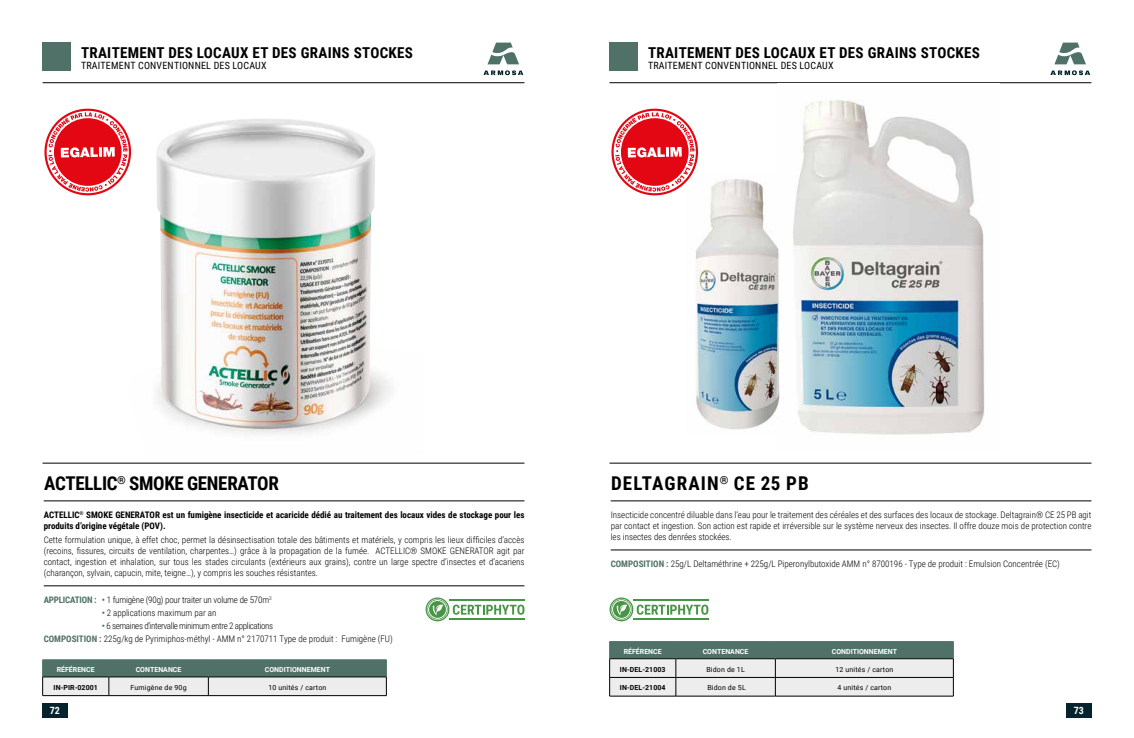
<style>
.page{position:relative;width:1134px;height:738px;background:#fff}
.page>*{position:absolute;margin:0;border:0;box-sizing:border-box;transform-origin:0 0}
.t1{font:700 19px "Roboto Condensed";letter-spacing:-.015em;color:#000}
.t2{font:700 19px "Roboto Condensed";letter-spacing:.06em;color:#000}
.t3{font:700 15px "Roboto Condensed";letter-spacing:.02em;color:#000}
.t4{font:10px "Roboto Condensed";letter-spacing:.02em;color:#000}
.t5{font:700 10px "Roboto Condensed";color:#fff}
.t6{font:300 9px/11px "Roboto Condensed";color:#000;text-align:justify}
.t7{font:700 9px/11px "Roboto Condensed";color:#000}
.t8{font:300 9px "Roboto Condensed";letter-spacing:-.02em;color:#000}
.t9{font:7px "Roboto";letter-spacing:.025em;color:#000}
.t10{font:700 7px "Roboto";color:#fff}
.t11{font:700 7px "Roboto";letter-spacing:.01em;color:#000}
.s1{font-weight:700;color:#507167}
</style>
<div class="page">
<div style="left:43px;top:43px;width:28px;height:28px;background:#507167"></div>
<hr style="left:43px;top:82px;width:481px;height:1px;background:#000">
<svg style="left:487px;top:43px;width:32px;height:21px"></svg>
<svg style="left:483px;top:70px;width:40px;height:5px"></svg>
<div style="left:42px;top:703px;width:26px;height:14px;background:#04232d"></div>
<div style="left:1066px;top:703px;width:25px;height:14px;background:#04232d"></div>
<div style="left:609px;top:43px;width:29px;height:28px;background:#507167"></div>
<hr style="left:609px;top:82px;width:482px;height:1px;background:#000">
<svg style="left:1054px;top:43px;width:32px;height:21px"></svg>
<svg style="left:1050px;top:70px;width:40px;height:5px"></svg>
<img style="left:156px;top:119px;width:235px;height:315px">
<hr style="left:43px;top:462px;width:481px;height:1px;background:#000">
<hr style="left:609px;top:462px;width:482px;height:1px;background:#000">
<hr style="left:44px;top:500px;width:480px;height:1px;background:#000">
<hr style="left:44px;top:585px;width:480px;height:1px;background:#000">
<hr style="left:611px;top:500px;width:480px;height:1px;background:#000">
<hr style="left:611px;top:549px;width:480px;height:1px;background:#000">
<hr style="left:43px;top:695px;width:66px;height:1px;background:#000">
<hr style="left:109px;top:695px;width:99px;height:1px;background:#000">
<hr style="left:208px;top:695px;width:178px;height:1px;background:#000">
<svg style="left:42px;top:659px;width:345px;height:36px;background:#9aa9a5"></svg>
<hr style="left:609px;top:695px;width:67px;height:1px;background:#000">
<hr style="left:676px;top:695px;width:99px;height:1px;background:#000">
<hr style="left:775px;top:695px;width:178px;height:1px;background:#000">
<svg style="left:609px;top:641px;width:345px;height:54px;background:#b0bbb8"></svg>
<svg style="left:609px;top:597px;width:99px;height:24px"></svg>
<svg style="left:426px;top:597px;width:98px;height:24px"></svg>
<img style="left:793px;top:100px;width:192px;height:335px">
<img style="left:695px;top:179px;width:85px;height:251px">
<svg style="left:45px;top:108px;width:87px;height:88px"></svg>
<svg style="left:612px;top:108px;width:87px;height:89px"></svg>
<h2 class="t3" style="left:81px;top:42px;width:333px">TRAITEMENT DES LOCAUX ET DES GRAINS STOCKES</h2>
<p class="t4" style="left:81px;top:59px;width:187px">TRAITEMENT CONVENTIONNEL DES LOCAUX</p>
<h2 class="t3" style="left:648px;top:42px;width:333px">TRAITEMENT DES LOCAUX ET DES GRAINS STOCKES</h2>
<p class="t4" style="left:648px;top:59px;width:187px">TRAITEMENT CONVENTIONNEL DES LOCAUX</p>
<h1 class="t1" style="left:44px;top:469px;width:236px">ACTELLIC<sup>®</sup> SMOKE GENERATOR</h1>
<p class="t7" style="left:44px;top:508px;width:482px">ACTELLIC<sup>®</sup> SMOKE GENERATOR est un fumigène insecticide et acaricide dédié au traitement des locaux vides de stockage pour les produits d’origine végétale (POV).</p>
<p class="t6" style="left:44px;top:533px;width:482px">Cette formulation unique, à effet choc, permet la désinsectisation totale des bâtiments et matériels, y compris les lieux difficiles d’accès (recoins, fissures, circuits de ventilation, charpentes…) grâce à la propagation de la fumée. ACTELLIC® SMOKE GENERATOR agit par contact, ingestion et inhalation, sur tous les stades circulants (extérieurs aux grains), contre un large spectre d’insectes et d’acariens (charançon, sylvain, capucin, mite, teigne…), y compris les souches résistantes.</p>
<p class="t8" style="left:44px;top:593px;width:229px"><span class="s1">APPLICATION : •</span> 1 fumigène (90g) pour traiter un volume de 570m<sup>3</sup></p>
<p class="t6" style="left:102px;top:606px;width:116px"><span class="s1">•</span> 2 applications maximum par an</p>
<p class="t6" style="left:44px;top:618px;width:350px;line-height:12.8px;text-indent:58px"><span class="s1">•</span> 6 semaines d'intervalle minimum entre 2 applications<br><span class="s1">COMPOSITION :</span> 225g/kg de Pyrimiphos-méthyl - AMM n° 2170711 Type de produit : Fumigène (FU)</p>
<p class="t10" style="left:57px;top:664px;width:40px">RÉFÉRENCE</p>
<p class="t10" style="left:136px;top:664px;width:47px">CONTENANCE</p>
<p class="t10" style="left:265px;top:664px;width:67px">CONDITIONNEMENT</p>
<p class="t11" style="left:54px;top:682px;width:46px">IN-PIR-02001</p>
<p class="t9" style="left:131px;top:682px;width:58px">Fumigène de 90g</p>
<p class="t9" style="left:268px;top:682px;width:60px">10 unités / carton</p>
<h1 class="t2" style="left:611px;top:469px;width:199px">DELTAGRAIN<sup>®</sup> CE 25 PB</h1>
<p class="t6" style="left:611px;top:508px;width:482px">Insecticide concentré diluable dans l’eau pour le traitement des céréales et des surfaces des locaux de stockage. Deltagrain® CE 25 PB agit par contact et ingestion. Son action est rapide et irréversible sur le système nerveux des insectes. Il offre douze mois de protection contre les insectes des denrées stockées.</p>
<p class="t6" style="left:611px;top:557px;width:451px"><span class="s1">COMPOSITION :</span> 25g/L Deltaméthrine + 225g/L Piperonylbutoxide AMM n° 8700196 - Type de produit : Emulsion Concentrée (EC)</p>
<p class="t10" style="left:624px;top:646px;width:40px">RÉFÉRENCE</p>
<p class="t10" style="left:703px;top:646px;width:47px">CONTENANCE</p>
<p class="t10" style="left:832px;top:646px;width:67px">CONDITIONNEMENT</p>
<p class="t11" style="left:620px;top:663px;width:47px">IN-DEL-21003</p>
<p class="t9" style="left:706px;top:663px;width:40px">Bidon de 1L</p>
<p class="t9" style="left:835px;top:663px;width:60px">12 unités / carton</p>
<p class="t11" style="left:620px;top:682px;width:47px">IN-DEL-21004</p>
<p class="t9" style="left:707px;top:682px;width:40px">Bidon de 5L</p>
<p class="t9" style="left:837px;top:682px;width:55px">4 unités / carton</p>
<p class="t5" style="left:50px;top:702px;width:12px">72</p>
<p class="t5" style="left:1074px;top:702px;width:12px">73</p>
</div>
